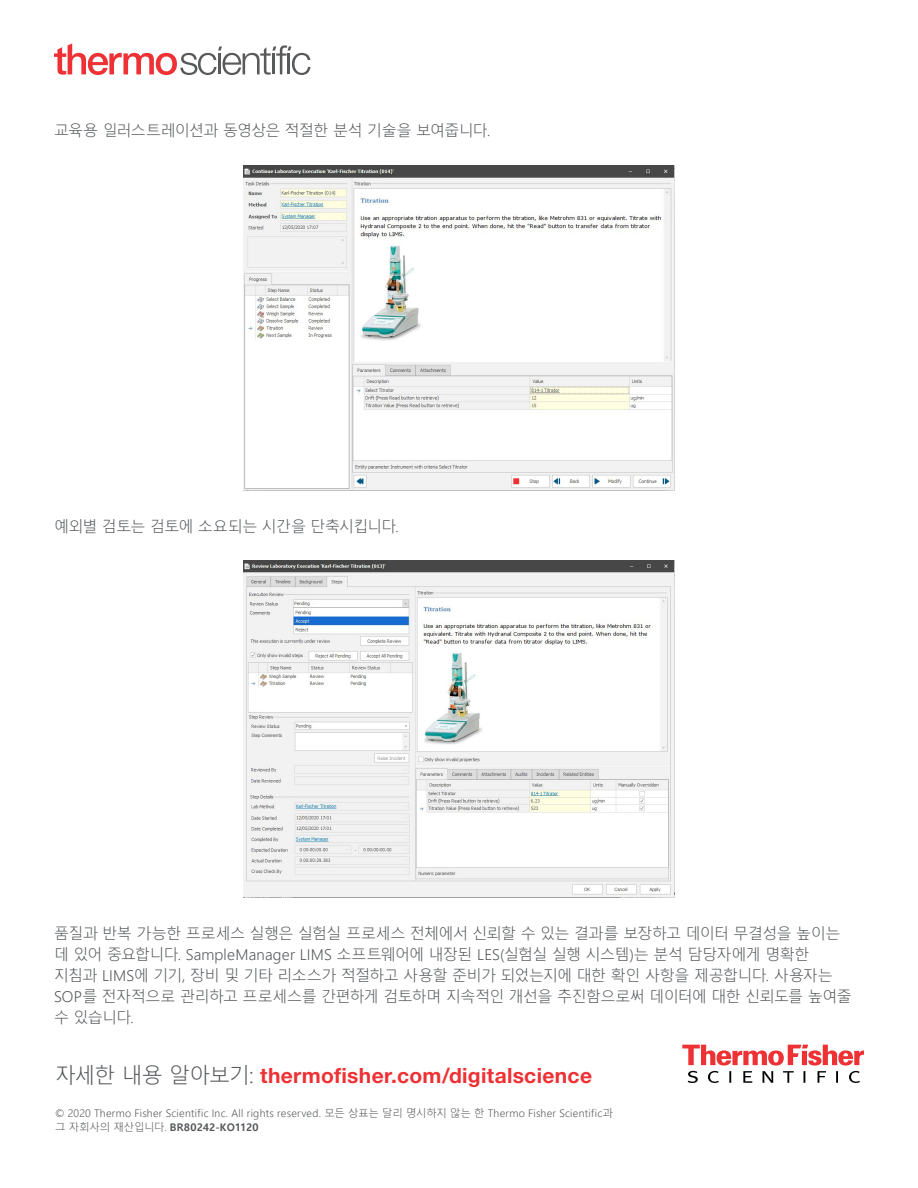
<style>
.page{position:relative;width:918px;height:1188px;background:#fff}
.page>*{position:absolute;margin:0;border:0;box-sizing:border-box;transform-origin:0 0}
.t1{font:700 21px "Helvetica Neue LT Pro";letter-spacing:.015em;color:#ee3134}
.t2{font:300 15px/21px "Malgun Gothic";letter-spacing:-.04em;color:#54575a}
.t3{font:300 10.5px/13.5px "Malgun Gothic";letter-spacing:.025em;color:#54575a}
.s1{font-family:"Malgun Gothic";font-weight:300;color:#54575a}
.s2{font-weight:700}
</style>
<div class="page">
<svg style="left:682px;top:1045px;width:182px;height:38px"></svg>
<svg style="left:54px;top:43px;width:257px;height:32px"></svg>
<img style="left:243px;top:166px;width:432px;height:324px">
<img style="left:243px;top:560px;width:432px;height:337px">
<p class="t2" style="left:54px;top:120px;width:438px">교육용 일러스트레이션과 동영상은 적절한 분석 기술을 보여줍니다.</p>
<p class="t2" style="left:54px;top:516px;width:346px">예외별 검토는 검토에 소요되는 시간을 단축시킵니다.</p>
<p class="t2" style="left:54px;top:923px;width:799px">품질과 반복 가능한 프로세스 실행은 실험실 프로세스 전체에서 신뢰할 수 있는 결과를 보장하고 데이터 무결성을 높이는 데 있어 중요합니다. SampleManager LIMS 소프트웨어에 내장된 LES(실험실 실행 시스템)는 분석 담당자에게 명확한 지침과 LIMS에 기기, 장비 및 기타 리소스가 적절하고 사용할 준비가 되었는지에 대한 확인 사항을 제공합니다. 사용자는 SOP를 전자적으로 관리하고 프로세스를 간편하게 검토하며 지속적인 개선을 추진함으로써 데이터에 대한 신뢰도를 높여줄 수 있습니다.</p>
<h1 class="t1" style="left:55px;top:1062px;width:539px"><span class="s1">자세한 내용 알아보기:</span> thermofisher.com/digitalscience</h1>
<p class="t3" style="left:55px;top:1107px;width:559px">© 2020 Thermo Fisher Scientific Inc. All rights reserved. 모든 상표는 달리 명시하지 않는 한 Thermo Fisher Scientific과 그 자회사의 재산입니다. <span class="s2">BR80242-KO1120</span></p>
</div>
